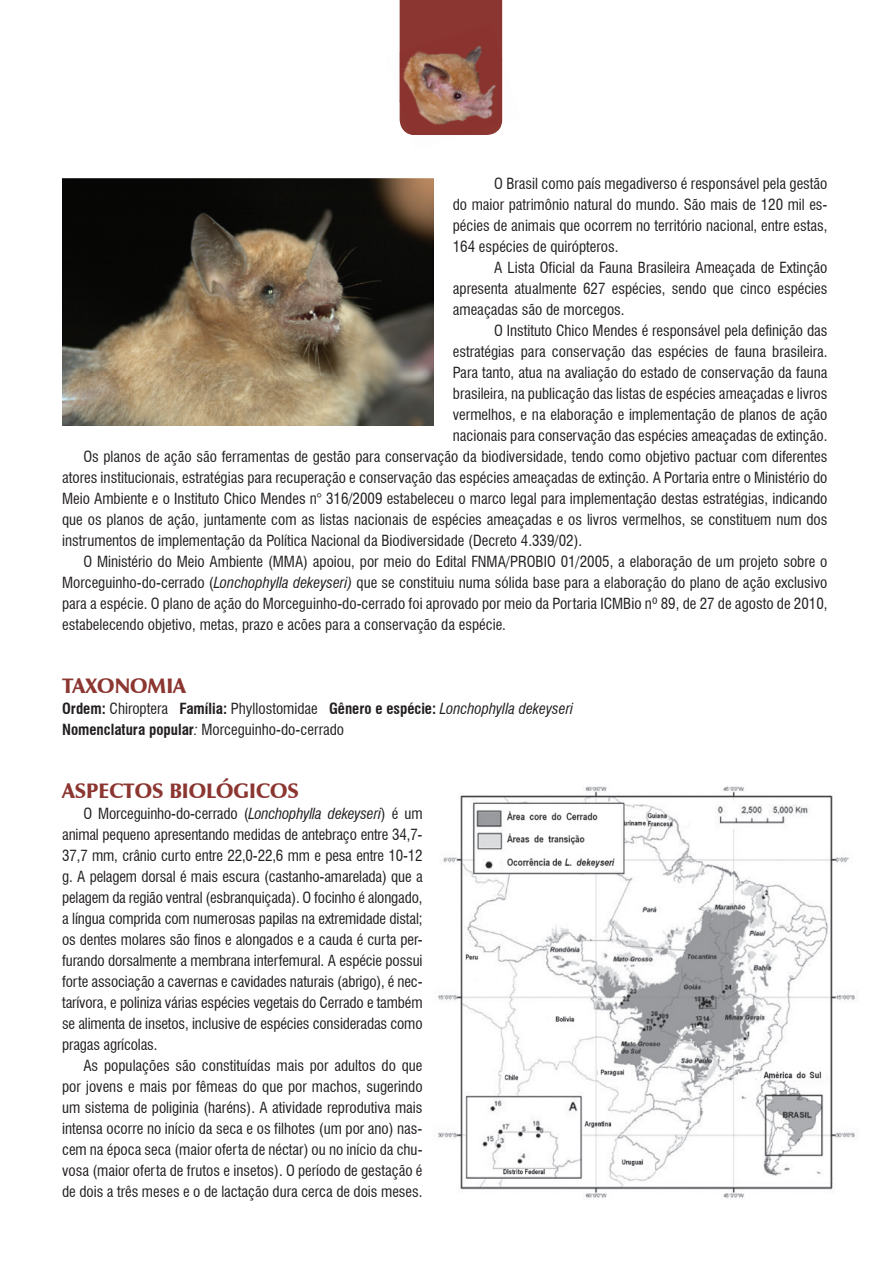
<style>
.page{position:relative;width:893px;height:1263px;background:#fff}
.page>*{position:absolute;margin:0;border:0;box-sizing:border-box;transform-origin:0 0}
.t1{font:900 21px "Zapf Humanist 601 BT";color:#8c3631}
.t2{font:condensed 15px/21px "Swiss 721 BT";color:#231f20;text-align:justify}
.t3{font:700 condensed 15px/21px "Swiss 721 BT";color:#231f20}
.s1{font-style:italic}
.s2{font-weight:400}
.s3{font-weight:400;font-style:italic}
</style>
<div class="page">
<div style="left:400px;top:0;width:102px;height:52px;background:#8c3631"></div>
<img style="left:438px;top:786px;width:420px;height:412px">
<img style="left:62px;top:179px;width:371px;height:247px">
<div style="left:401px;top:24px;width:100px;height:28px;background:#8b3530"></div>
<img style="left:400px;top:52px;width:102px;height:83px">
<p class="t2" style="left:453px;top:173px;width:376px;text-indent:41px">O Brasil como país megadiverso é responsável pela gestão do maior patrimônio natural do mundo. São mais de 120 mil es&shy;pécies de animais que ocorrem no território nacional, entre estas, 164 espécies de quirópteros.</p>
<p class="t2" style="left:453px;top:257px;width:376px;text-indent:41px">A Lista Oficial da Fauna Brasileira Ameaçada de Extinção apresenta atualmente 627 espécies, sendo que cinco espécies ameaçadas são de morcegos.</p>
<p class="t2" style="left:494px;top:320px;width:335px">O Instituto Chico Mendes é responsável pela definição das</p>
<p class="t2" style="left:453px;top:341px;width:376px">estratégias para conservação das espécies de fauna brasileira.</p>
<p class="t2" style="left:453px;top:362px;width:376px">Para tanto, atua na avaliação do estado de conservação da fauna</p>
<p class="t2" style="left:453px;top:383px;width:376px">brasileira, na publicação das listas de espécies ameaçadas e livros</p>
<p class="t2" style="left:453px;top:404px;width:376px">vermelhos, e na elaboração e implementação de planos de ação</p>
<p class="t2" style="left:453px;top:425px;width:376px">nacionais para conservação das espécies ameaçadas de extinção.</p>
<p class="t2" style="left:83px;top:446px;width:746px">Os planos de ação são ferramentas de gestão para conservação da biodiversidade, tendo como objetivo pactuar com diferentes</p>
<p class="t2" style="left:62px;top:467px;width:767px">atores institucionais, estratégias para recuperação e conservação das espécies ameaçadas de extinção. A Portaria entre o Ministério do</p>
<p class="t2" style="left:62px;top:488px;width:767px">Meio Ambiente e o Instituto Chico Mendes n° 316/2009 estabeleceu o marco legal para implementação destas estratégias, indicando</p>
<p class="t2" style="left:62px;top:509px;width:767px">que os planos de ação, juntamente com as listas nacionais de espécies ameaçadas e os livros vermelhos, se constituem num dos</p>
<p class="t2" style="left:62px;top:530px;width:522px">instrumentos de implementação da Política Nacional da Biodiversidade (Decreto 4.339/02).</p>
<p class="t2" style="left:83px;top:551px;width:746px">O Ministério do Meio Ambiente (MMA) apoiou, por meio do Edital FNMA/PROBIO 01/2005, a elaboração de um projeto sobre o</p>
<p class="t2" style="left:62px;top:572px;width:767px">Morceguinho-do-cerrado (<span class="s1">Lonchophylla dekeyseri)</span> que se constituiu numa sólida base para a elaboração do plano de ação exclusivo</p>
<p class="t2" style="left:62px;top:593px;width:767px">para a espécie. O plano de ação do Morceguinho-do-cerrado foi aprovado por meio da Portaria ICMBio nº 89, de 27 de agosto de 2010,</p>
<p class="t2" style="left:62px;top:614px;width:445px">estabelecendo objetivo, metas, prazo e acões para a conservação da espécie.</p>
<h1 class="t1" style="left:62px;top:672px;width:125px">TAXONOMIA</h1>
<p class="t3" style="left:62px;top:698px;width:513px">Ordem: <span class="s2">Chiroptera</span> Família: <span class="s2">Phyllostomidae</span> Gênero e espécie: <span class="s3">Lonchophylla dekeyseri<br></span>Nomenclatura popular<span class="s3">:</span> <span class="s2">Morceguinho-do-cerrado</span></p>
<h1 class="t1" style="left:62px;top:777px;width:238px">ASPECTOS BIOLÓGICOS</h1>
<p class="t2" style="left:62px;top:803px;width:362px;text-indent:21px">O Morceguinho-do-cerrado (<span class="s1">Lonchophylla dekeyseri</span>) é um animal pequeno apresentando medidas de antebraço entre 34,7- 37,7 mm, crânio curto entre 22,0-22,6 mm e pesa entre 10-12 g. A pelagem dorsal é mais escura (castanho-amarelada) que a pelagem da região ventral (esbranquiçada). O focinho é alongado, a língua comprida com numerosas papilas na extremidade distal; os dentes molares são finos e alongados e a cauda é curta per&shy;furando dorsalmente a membrana interfemural. A espécie possui forte associação a cavernas e cavidades naturais (abrigo), é nec&shy;tarívora, e poliniza várias espécies vegetais do Cerrado e também se alimenta de insetos, inclusive de espécies consideradas como pragas agrícolas.</p>
<p class="t2" style="left:62px;top:1055px;width:362px;text-indent:21px">As populações são constituídas mais por adultos do que por jovens e mais por fêmeas do que por machos, sugerindo um sistema de poliginia (haréns). A atividade reprodutiva mais intensa ocorre no início da seca e os filhotes (um por ano) nas&shy;cem na época seca (maior oferta de néctar) ou no início da chu&shy;vosa (maior oferta de frutos e insetos). O período de gestação é de dois a três meses e o de lactação dura cerca de dois meses.</p>
</div>
